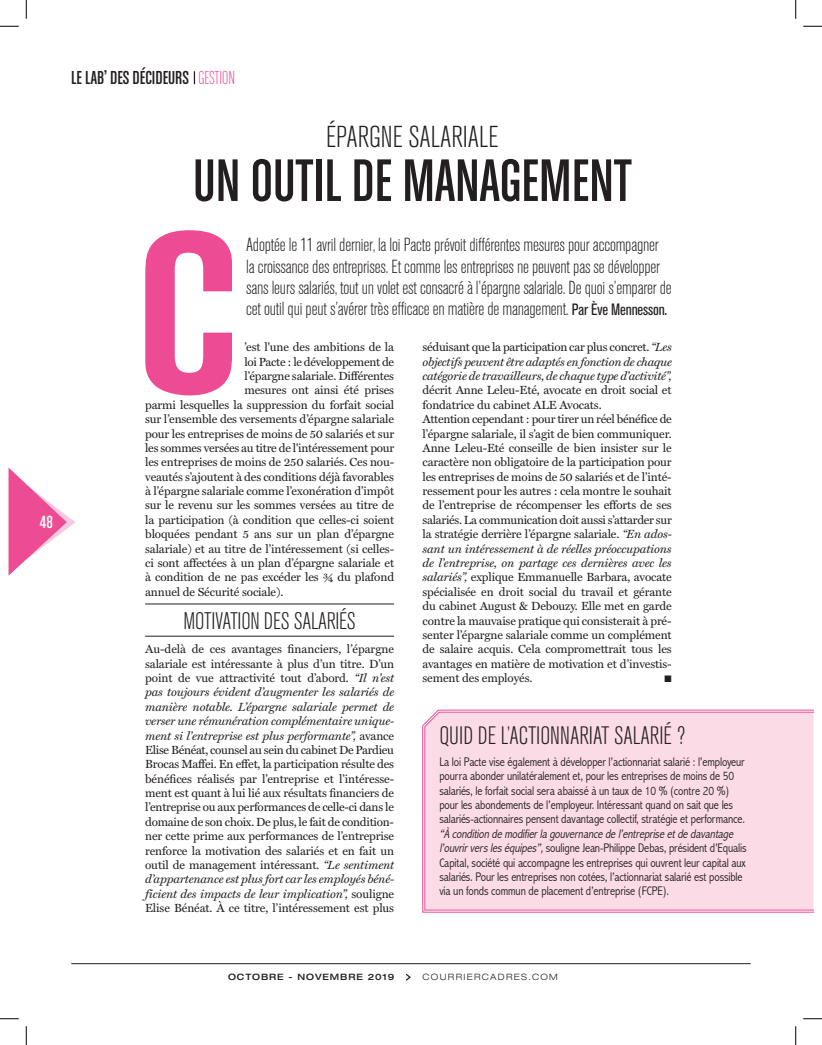
<style>
.page{position:relative;width:822px;height:1045px;background:#fff}
.page>*{position:absolute;margin:0;border:0;box-sizing:border-box;transform-origin:0 0}
.t1{font:700 condensed 224.38px "Akzidenz Grotesk BQ";color:#ee4b95}
.t2{font:63.75px "Chalet Comprime Cologne Eighty";color:#231f20}
.t3{font:300 condensed 30px "Akzidenz Grotesk BQ";color:#231f20}
.t4{font:300 condensed 25px "Akzidenz Grotesk BQ";color:#231f20}
.t5{font:300 condensed 23.75px "Akzidenz Grotesk BQ";letter-spacing:-.01em;color:#231f20}
.t6{font:20px "Chalet Comprime Cologne Eighty";color:#231f20}
.t7{font:300 condensed 18.75px/21.2px "Akzidenz Grotesk BQ";letter-spacing:-.01em;color:#231f20}
.t8{font:18.75px "Chalet Comprime Cologne Eighty";color:#fff}
.t9{font:300 condensed 12.5px/14.4px "Abadi";letter-spacing:-.01em;color:#231f20}
.t10{font:11.88px/14.4px "Miller Text";letter-spacing:-.01em;color:#231f20;text-align:justify}
.t11{font:italic 11.88px/14.4px "Miller Text";letter-spacing:-.015em;color:#231f20;text-align:justify}
.t12{font:9.38px "Zapf Dingbats ITC";color:#231f20}
.t13{font:500 expanded 8.75px "Helvetica Neue";letter-spacing:.1em;color:#231f20}
.t14{font:300 expanded 8.75px "Helvetica Neue";letter-spacing:.15em;color:#231f20}
.s1{font-family:"Chalet Comprime Milan Eighty";color:#ee4b95}
.s2{font-weight:400;font-size:16.25px}
.s3{font-style:italic}
.s4{font-style:normal}
</style>
<div class="page">
<hr style="left:145px;top:604px;width:249px;height:1px;background:#231f20">
<hr style="left:145px;top:636px;width:249px;height:1px;background:#231f20">
<svg style="left:422px;top:709px;width:391px;height:203px;background:#f6a9cc"></svg>
<div style="left:424px;top:711px;width:389px;height:199px;background:#fbdbe6"></div>
<svg style="left:406px;top:973px;width:5px;height:8px"></svg>
<hr style="left:71px;top:963px;width:679px;height:1px;background:#231f20">
<svg style="left:9px;top:468px;width:67px;height:107px"></svg>
<svg style="left:194px;top:71px;width:1px;height:13px"></svg>
<svg style="left:0;top:25px;width:19px;height:2px"></svg>
<svg style="left:803px;top:25px;width:18px;height:2px"></svg>
<svg style="left:0;top:1018px;width:19px;height:1px"></svg>
<svg style="left:803px;top:1018px;width:18px;height:1px"></svg>
<svg style="left:25px;top:0;width:2px;height:19px"></svg>
<svg style="left:25px;top:1026px;width:2px;height:19px"></svg>
<svg style="left:795px;top:0;width:1px;height:19px"></svg>
<svg style="left:795px;top:1026px;width:1px;height:19px"></svg>
<h3 class="t8" style="left:40px;top:512px;width:15px">48</h3>
<h3 class="t6" style="left:71px;top:67px;width:165px">LE LAB’ DES DÉCIDEURS <span class="s1">GESTION</span></h3>
<h3 class="t3" style="left:326px;top:121px;width:174px">ÉPARGNE SALARIALE</h3>
<h2 class="t2" style="left:193px;top:145px;width:440px">UN OUTIL DE MANAGEMENT</h2>
<p class="t7" style="left:246px;top:235px;width:427px">Adoptée le 11 avril dernier, la loi Pacte prévoit différentes mesures pour accompagner la croissance des entreprises. Et comme les entreprises ne peuvent pas se développer sans leurs salariés, tout un volet est consacré à l’épargne salariale. De quoi s’emparer de cet outil qui peut s’avérer très efficace en matière de management. <span class="s2">Par Ève Mennesson.</span></p>
<h1 class="t1" style="left:135px;top:186px;width:104px">C</h1>
<p class="t10" style="left:244px;top:340px;width:151px">’est l'une des ambitions de la</p>
<p class="t10" style="left:244px;top:354px;width:151px">loi Pacte : le développement de</p>
<p class="t10" style="left:244px;top:369px;width:151px">l’épargne salariale. Différentes</p>
<p class="t10" style="left:244px;top:383px;width:151px">mesures ont ainsi été prises</p>
<p class="t10" style="left:145px;top:397px;width:250px">parmi lesquelles la suppression du forfait social</p>
<p class="t10" style="left:145px;top:412px;width:250px">sur l’ensemble des versements d’épargne salariale</p>
<p class="t10" style="left:145px;top:426px;width:250px">pour les entreprises de moins de 50 salariés et sur</p>
<p class="t10" style="left:145px;top:440px;width:250px">les sommes versées au titre de l'intéressement pour</p>
<p class="t10" style="left:145px;top:455px;width:250px">les entreprises de moins de 250 salariés. Ces nou-</p>
<p class="t10" style="left:145px;top:469px;width:250px">veautés s’ajoutent à des conditions déjà favorables</p>
<p class="t10" style="left:145px;top:484px;width:250px">à l’épargne salariale comme l’exonération d’impôt</p>
<p class="t10" style="left:145px;top:498px;width:250px">sur le revenu sur les sommes versées au titre de</p>
<p class="t10" style="left:145px;top:512px;width:250px">la participation (à condition que celles-ci soient</p>
<p class="t10" style="left:145px;top:527px;width:250px">bloquées pendant 5 ans sur un plan d’épargne</p>
<p class="t10" style="left:145px;top:541px;width:250px">salariale) et au titre de l’intéressement (si celles-</p>
<p class="t10" style="left:145px;top:555px;width:250px">ci sont affectées à un plan d’épargne salariale et</p>
<p class="t10" style="left:145px;top:570px;width:250px">à condition de ne pas excéder les ¾ du plafond</p>
<p class="t10" style="left:145px;top:584px;width:140px">annuel de Sécurité sociale).</p>
<h3 class="t5" style="left:183px;top:608px;width:174px">MOTIVATION DES SALARIÉS</h3>
<p class="t10" style="left:145px;top:642px;width:250px">Au-delà de ces avantages financiers, l’épargne salariale est intéressante à plus d’un titre. D’un point de vue attractivité tout d’abord. <span class="s3">“Il n’est pas toujours évident d’augmenter les salariés de manière notable. L’épargne salariale permet de verser une rémunération complémentaire unique&shy;ment si l’entreprise est plus performante”,</span> avance Elise Bénéat, counsel au sein du cabinet De Pardieu Brocas Maffei. En effet, la participation résulte des bénéfices réalisés par l’entreprise et l’intéresse&shy;ment est quant à lui lié aux résultats financiers de l’entreprise ou aux performances de celle-ci dans le domaine de son choix. De plus, le fait de condition&shy;ner cette prime aux performances de l’entreprise renforce la motivation des salariés et en fait un outil de management intéressant. <span class="s3">“Le sentiment d’appartenance est plus fort car les employés béné&shy;ficient des impacts de leur implication”,</span> souligne Elise Bénéat. À ce titre, l’intéressement est plus</p>
<p class="t11" style="left:422px;top:340px;width:251px"><span class="s4">séduisant que la participation car plus concret.</span> “Les objectifs peuvent être adaptés en fonction de chaque catégorie de travailleurs, de chaque type d’activité”,</p>
<p class="t10" style="left:422px;top:383px;width:251px;text-align:left">décrit Anne Leleu-Eté, avocate en droit social et fondatrice du cabinet ALE Avocats.<br>Attention cependant : pour tirer un réel bénéfice de l’épargne salariale, il s’agit de bien communiquer.<br>Anne Leleu-Eté conseille de bien insister sur le caractère non obligatoire de la participation pour les entreprises de moins de 50 salariés et de l’inté&shy;ressement pour les autres : cela montre le souhait de l’entreprise de récompenser les efforts de ses salariés. La communication doit aussi s’attarder sur la stratégie derrière l’épargne salariale. <span class="s3">“En ados&shy;sant un intéressement à de réelles préoccupations de l’entreprise, on partage ces dernières avec les salariés”,</span> explique Emmanuelle Barbara, avocate spécialisée en droit social du travail et gérante du cabinet August &amp; Debouzy. Elle met en garde contre la mauvaise pratique qui consisterait à pré&shy;senter l’épargne salariale comme un complément de salaire acquis. Cela compromettrait tous les avantages en matière de motivation et d’investis&shy;sement des employés.</p>
<p class="t12" style="left:664px;top:674px;width:9px">■</p>
<h3 class="t4" style="left:439px;top:722px;width:247px">QUID DE L’ACTIONNARIAT SALARIÉ ?</h3>
<p class="t9" style="left:439px;top:754px;width:307px">La loi Pacte vise également à développer l’actionnariat salarié : l’employeur pourra abonder unilatéralement et, pour les entreprises de moins de 50 salariés, le forfait social sera abaissé à un taux de 10 % (contre 20 %) pour les abondements de l’employeur. Intéressant quand on sait que les salariés-actionnaires pensent davantage collectif, stratégie et performance.</p>
<p class="t9" style="left:439px;top:826px;width:309px"><span class="s3">“À condition demodifierlagouvernancedel’entrepriseetdedavantage l’ouvrirversleséquipes”,</span>souligne Jean-Philippe Debas, président d’Equalis Capital, société qui accompagne les entreprises qui ouvrent leur capital aux salariés. Pour les entreprises non cotées, l’actionnariat salarié est possible via un fonds commun de placement d’entreprise (FCPE).</p>
<p class="t13" style="left:228px;top:971px;width:168px">OCTOBRE - NOVEMBRE 2019</p>
<p class="t14" style="left:422px;top:972px;width:137px">COURRIERCADRES.COM</p>
</div>
